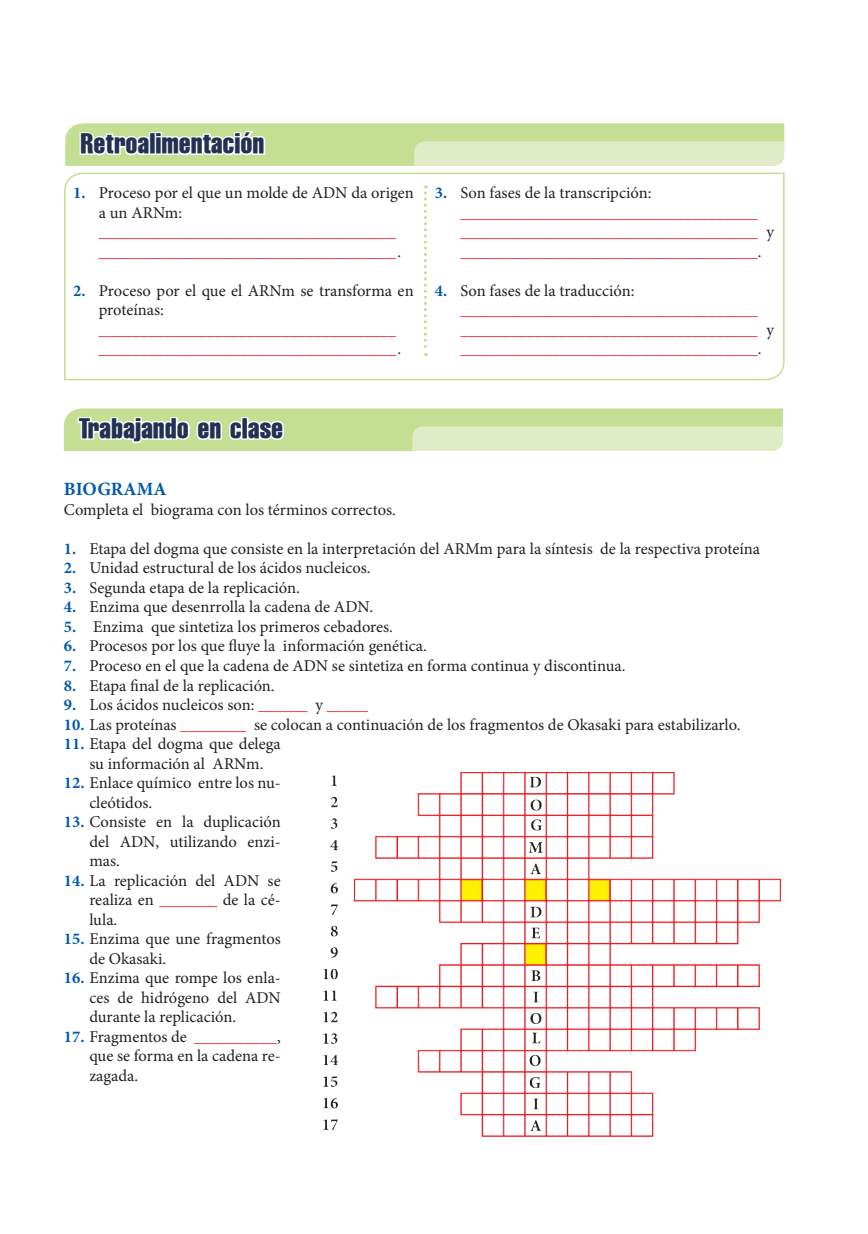
<style>
.page{position:relative;width:868px;height:1234px;background:#fff}
.page>*{position:absolute;margin:0;border:0;box-sizing:border-box;transform-origin:0 0}
.t1{font:27px "Triumvirate Compressed";color:#223152}
.t2{font:700 18.75px "Minion Pro";color:#015aaa}
.t3{font:16.5px/19.5px "Minion Pro";color:#231f20}
.t4{font:16.5px/19.5px "Minion Pro";color:#ee1d23}
.s1{font-weight:700;color:#015aaa}
.s2{color:#231f20}
.s3{color:#ee1d23}
</style>
<div class="page">
<svg style="left:64px;top:408px;width:718px;height:43px;background:#d2e5ae"></svg>
<svg style="left:65px;top:123px;width:719px;height:43px;background:#d2e5ae"></svg>
<svg style="left:64px;top:172px;width:721px;height:209px"></svg>
<svg style="left:424px;top:185px;width:3px;height:171px"></svg>
<img style="left:323px;top:772px;width:457px;height:363px">
<h1 class="t1" style="left:80px;top:126px;width:186px">Retroalimentación</h1>
<p class="t3" style="left:99px;top:183px;width:316px;text-indent:-26px"><span class="s1">1.</span> Proceso por el que un molde de ADN da origen a un ARNm:</p>
<p class="t4" style="left:99px;top:222px;width:304px">____________________________________ ____________________________________<span class="s2">.</span></p>
<p class="t3" style="left:99px;top:280px;width:316px;text-indent:-26px"><span class="s1">2.</span> Proceso por el que el ARNm se transforma en proteínas:</p>
<p class="t4" style="left:99px;top:319px;width:304px">____________________________________ ____________________________________<span class="s2">.</span></p>
<p class="t4" style="left:460px;top:183px;width:315px;text-indent:-26px"><span class="s1">3.</span> <span class="s2">Son fases de la transcripción: </span>____________________________________ ____________________________________ <span class="s2">y </span>____________________________________<span class="s2">.</span></p>
<p class="t4" style="left:460px;top:280px;width:315px;text-indent:-26px"><span class="s1">4.</span> <span class="s2">Son fases de la traducción: </span>____________________________________ ____________________________________ <span class="s2">y </span>____________________________________<span class="s2">.</span></p>
<h1 class="t1" style="left:79px;top:410px;width:206px">Trabajando en clase</h1>
<p class="t2" style="left:64px;top:476px;width:104px">BIOGRAMA</p>
<p class="t3" style="left:64px;top:500px;width:333px">Completa el biograma con los términos correctos.</p>
<p class="t3" style="left:64px;top:539px;width:697px"><span class="s1">1.</span> Etapa del dogma que consiste en la interpretación del ARMm para la síntesis de la respectiva proteína</p>
<p class="t3" style="left:64px;top:558px;width:308px"><span class="s1">2.</span> Unidad estructural de los ácidos nucleicos.</p>
<p class="t3" style="left:64px;top:578px;width:237px"><span class="s1">3.</span> Segunda etapa de la replicación.</p>
<p class="t3" style="left:64px;top:597px;width:311px"><span class="s1">4.</span> Enzima que desenrrolla la cadena de ADN.</p>
<p class="t3" style="left:64px;top:617px;width:330px"><span class="s1">5.</span> Enzima que sintetiza los primeros cebadores.</p>
<p class="t3" style="left:64px;top:636px;width:364px"><span class="s1">6.</span> Procesos por los que fluye la información genética.</p>
<p class="t3" style="left:64px;top:656px;width:563px"><span class="s1">7.</span> Proceso en el que la cadena de ADN se sintetiza en forma continua y discontinua.</p>
<p class="t3" style="left:64px;top:675px;width:212px"><span class="s1">8.</span> Etapa final de la replicación.</p>
<p class="t3" style="left:64px;top:695px;width:305px"><span class="s1">9.</span> Los ácidos nucleicos son: <span class="s3">______</span> y <span class="s3">_____</span></p>
<p class="t3" style="left:64px;top:714px;width:678px"><span class="s1">10.</span> Las proteínas <span class="s3">________</span> se colocan a continuación de los fragmentos de Okasaki para estabilizarlo.</p>
<p class="t3" style="left:64px;top:734px;width:218px;text-align:center"><span class="s1">11.</span> Etapa del dogma que delega su información al ARNm.</p>
<p class="t3" style="left:89px;top:773px;width:193px;text-indent:-26px"><span class="s1">12.</span> Enlace químico entre los nu&shy;cleótidos.</p>
<p class="t3" style="left:89px;top:812px;width:193px;text-align:justify;text-indent:-26px"><span class="s1">13.</span> Consiste en la duplicación del ADN, utilizando enzi&shy;mas.</p>
<p class="t3" style="left:89px;top:870px;width:193px;text-align:justify;text-indent:-26px"><span class="s1">14.</span> La replicación del ADN se realiza en <span class="s3">_______</span> de la cé&shy;lula.</p>
<p class="t3" style="left:89px;top:929px;width:193px;text-indent:-26px"><span class="s1">15.</span> Enzima que une fragmentos de Okasaki.</p>
<p class="t3" style="left:89px;top:968px;width:193px;text-align:justify;text-indent:-26px"><span class="s1">16.</span> Enzima que rompe los enla&shy;ces de hidrógeno del ADN durante la replicación.</p>
<p class="t3" style="left:89px;top:1026px;width:193px;text-align:justify;text-indent:-26px"><span class="s1">17.</span> Fragmentos de <span class="s3">__________</span>, que se forma en la cadena re&shy;zagada.</p>
</div>
